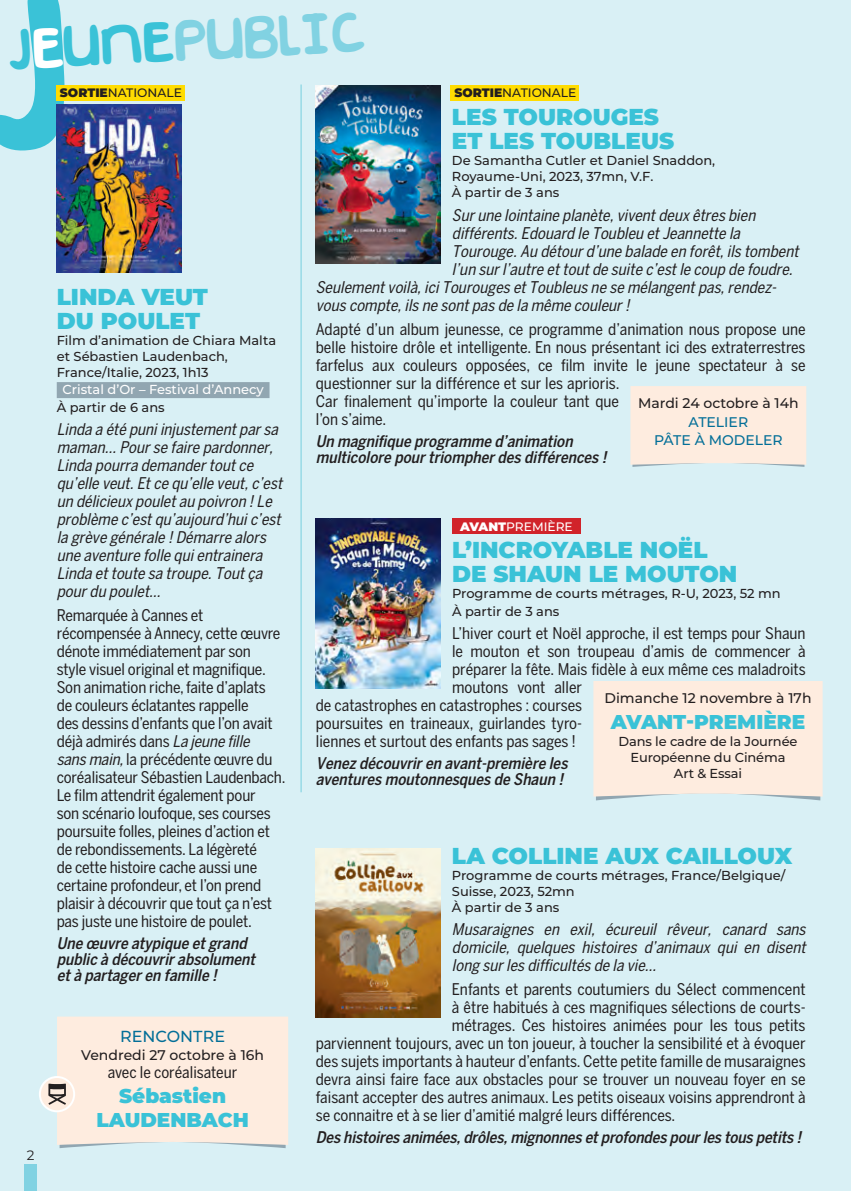
<style>
.page{position:relative;width:851px;height:1191px;background:#fff}
.page>*{position:absolute;margin:0;border:0;box-sizing:border-box;transform-origin:0 0}
.t1{font:38px "DJB Emphatic";color:#81d2e2}
.t2{font:900 23px/24px "Montserrat";color:#3ac2d7}
.t3{font:900 20px/24px "Montserrat";color:#3ac2d7;text-align:center}
.t4{font:16px/18px "Benton Sans Cond";letter-spacing:-.005em;color:#231f20}
.t5{font:italic 16px/18px "Benton Sans Cond";color:#231f20;text-align:justify}
.t6{font:italic 500 16px/16px "Benton Sans Cond";color:#231f20}
.t7{font:500 16px "Montserrat";color:#036f98}
.t8{font:500 14px "Montserrat";color:#231f20}
.t9{font:500 14px/18px "Montserrat";color:#036f98;text-align:center}
.t10{font:13.6px "Montserrat";color:#231f20}
.t11{font:500 13px/16px "Montserrat";color:#231f20}
.t12{font:500 13px "Montserrat";color:#fff}
.t13{font:500 12.2px "Montserrat";color:#231f20}
.t14{font:500 12.2px "Montserrat";color:#fff}
.s1{color:#3ac2d7}
.s2{color:#fff}
.s3{font-weight:900}
.s4{font-style:italic}
</style>
<div class="page">
<div style="left:0;top:0;width:850px;height:1191px;background:#d9f0f5"></div>
<div style="left:40px;top:1077px;width:34px;height:34px;background:#feecdf;border-radius:50%"></div>
<div style="left:39px;top:1076px;width:36px;height:36px;border:2px solid #fff;border-radius:50%"></div>
<svg style="left:48px;top:1016px;width:240px;height:132px;background:#f9eade"></svg>
<img style="left:316px;top:848px;width:124px;height:169px">
<hr style="left:300px;top:84px;width:1px;height:708px;background:#77cfdf">
<div style="left:450px;top:85px;width:128px;height:15px;background:#ffdc01"></div>
<div style="left:57px;top:85px;width:128px;height:15px;background:#ffdc01"></div>
<div style="left:57px;top:382px;width:212px;height:16px;background:#91a6b1"></div>
<img style="left:57px;top:105px;width:124px;height:168px">
<img style="left:316px;top:85px;width:124px;height:178px">
<div style="left:25px;top:1164px;width:12px;height:27px;background:#81d2e2"></div>
<div style="left:630px;top:386px;width:176px;height:81px;background:#feecdf"></div>
<div style="left:452px;top:519px;width:128px;height:15px;background:#d1232a"></div>
<img style="left:316px;top:518px;width:124px;height:170px">
<div style="left:593px;top:681px;width:229px;height:119px;background:#feecdf"></div>
<svg style="left:0;top:0;width:65px;height:152px"></svg>
<h1 class="t1" style="left:8px;top:35px;width:358px;rotate:-3deg"><span class="s1">J</span><span class="s2">E</span><span class="s1">UNE</span>PUBLIC</h1>
<p class="t13" style="left:60px;top:84px;width:123px"><span class="s3">SORTIE</span>NATIONALE</p>
<p class="t10" style="left:27px;top:1145px;width:9px">2</p>
<h2 class="t2" style="left:57px;top:283px;width:152px">LINDA VEUT<br>DU POULET</h2>
<p class="t11" style="left:57px;top:331px;width:221px">Film d’animation de Chiara Malta et Sébastien Laudenbach,<br>France/Italie, 2023, 1h13</p>
<p class="t12" style="left:62px;top:380px;width:203px">Cristal d’Or – Festival d’Annecy</p>
<p class="t11" style="left:57px;top:398px;width:109px">À partir de 6 ans</p>
<p class="t5" style="left:57px;top:420px;width:227px;text-align:left">Linda a été puni injustement par sa maman… Pour se faire pardonner,<br>Linda pourra demander tout ce qu’elle veut. Et ce qu’elle veut, c’est un délicieux poulet au poivron ! Le problème c’est qu’aujourd’hui c’est la grève générale ! Démarre alors une aventure folle qui entrainera<br>Linda et toute sa troupe. Tout ça pour du poulet…</p>
<p class="t4" style="left:57px;top:606px;width:230px">Remarquée à Cannes et récompensée à Annecy, cette œuvre dénote immédiatement par son<br>style visuel original et magnifique.<br>Son animation riche, faite d’aplats<br>de couleurs éclatantes rappelle<br>des dessins d’enfants que l’on avait déjà admirés dans <span class="s4">La jeune fille<br>sans main,</span> la précédente œuvre du coréalisateur Sébastien Laudenbach.<br>Le film attendrit également pour<br>son scénario loufoque, ses courses poursuite folles, pleines d’action et de rebondissements. La légèreté<br>de cette histoire cache aussi une certaine profondeur, et l’on prend plaisir à découvrir que tout ça n’est pas juste une histoire de poulet.</p>
<p class="t6" style="left:57px;top:935px;width:200px">Une œuvre atypique et grand public à découvrir absolument et à partager en famille !</p>
<p class="t7" style="left:120px;top:1025px;width:106px">RENCONTRE</p>
<p class="t8" style="left:81px;top:1045px;width:184px">Vendredi 27 octobre à 16h</p>
<p class="t4" style="left:108px;top:1062px;width:131px">avec le coréalisateur</p>
<p class="t3" style="left:96px;top:1083px;width:154px">Sébastien<br>LAUDENBACH</p>
<p class="t13" style="left:454px;top:84px;width:123px"><span class="s3">SORTIE</span>NATIONALE</p>
<h2 class="t2" style="left:452px;top:104px;width:224px">LES TOUROUGES<br>ET LES TOUBLEUS</h2>
<p class="t11" style="left:452px;top:152px;width:265px">De Samantha Cutler et Daniel Snaddon,<br>Royaume-Uni, 2023, 37mn, V.F.<br>À partir de 3 ans</p>
<p class="t5" style="left:452px;top:206px;width:305px">Sur une lointaine planète, vivent deux êtres bien</p>
<p class="t5" style="left:452px;top:224px;width:289px">différents. Edouard le Toubleu et Jeannette la</p>
<p class="t5" style="left:452px;top:242px;width:348px">Tourouge. Au détour d’une balade en forêt, ils tombent</p>
<p class="t5" style="left:452px;top:260px;width:342px">l’un sur l’autre et tout de suite c’est le coup de foudre.</p>
<p class="t5" style="left:316px;top:278px;width:462px">Seulement voilà, ici Tourouges et Toubleus ne se mélangent pas, rendez-</p>
<p class="t5" style="left:316px;top:296px;width:315px">vous compte, ils ne sont pas de la même couleur !</p>
<p class="t4" style="left:316px;top:320px;width:491px">Adapté d’un album jeunesse, ce programme d’animation nous propose une belle histoire drôle et intelligente. En nous présentant ici des extraterrestres farfelus aux couleurs opposées, ce film invite le jeune spectateur à se questionner sur la différence et sur les aprioris.<br>Car finalement qu’importe la couleur tant que<br>l’on s’aime.</p>
<p class="t6" style="left:316px;top:432px;width:292px">Un magnifique programme d’animation multicolore pour triompher des différences !</p>
<p class="t8" style="left:638px;top:393px;width:162px">Mardi 24 octobre à 14h</p>
<p class="t9" style="left:654px;top:413px;width:130px">ATELIER<br>PÂTE À MODELER</p>
<p class="t14" style="left:460px;top:518px;width:114px"><span class="s3">AVANT</span>PREMIÈRE</p>
<h2 class="t2" style="left:452px;top:536px;width:287px">L’INCROYABLE NOËL<br>DE SHAUN LE MOUTON</h2>
<p class="t11" style="left:452px;top:583px;width:330px;line-height:18px">Programme de courts métrages, R-U, 2023, 52 mn<br>À partir de 3 ans</p>
<p class="t4" style="left:452px;top:624px;width:355px">L’hiver court et Noël approche, il est temps pour Shaun</p>
<p class="t4" style="left:452px;top:642px;width:355px">le mouton et son troupeau d’amis de commencer à</p>
<p class="t4" style="left:452px;top:660px;width:355px">préparer la fête. Mais fidèle à eux même ces maladroits</p>
<p class="t4" style="left:452px;top:678px;width:131px">moutons vont aller</p>
<p class="t4" style="left:316px;top:696px;width:268px">de catastrophes en catastrophes : courses</p>
<p class="t4" style="left:316px;top:714px;width:268px">poursuites en traineaux, guirlandes tyro-</p>
<p class="t4" style="left:316px;top:732px;width:262px">liennes et surtout des enfants pas sages !</p>
<p class="t6" style="left:316px;top:755px;width:253px">Venez découvrir en avant-première les aventures moutonnesques de Shaun !</p>
<p class="t8" style="left:604px;top:688px;width:208px">Dimanche 12 novembre à 17h</p>
<p class="t3" style="left:610px;top:708px;width:196px">AVANT-PREMIÈRE</p>
<p class="t11" style="left:618px;top:733px;width:180px;text-align:center">Dans le cadre de la Journée<br>Européenne du Cinéma<br>Art &amp; Essai</p>
<h2 class="t2" style="left:452px;top:842px;width:342px">LA COLLINE AUX CAILLOUX</h2>
<p class="t11" style="left:452px;top:866px;width:335px">Programme de courts métrages, France/Belgique/<br>Suisse, 2023, 52mn<br>À partir de 3 ans</p>
<p class="t5" style="left:452px;top:920px;width:355px">Musaraignes en exil, écureuil rêveur, canard sans domicile, quelques histoires d’animaux qui en disent long sur les difficultés de la vie…</p>
<p class="t4" style="left:452px;top:980px;width:355px">Enfants et parents coutumiers du Sélect commencent</p>
<p class="t4" style="left:452px;top:998px;width:355px">à être habitués à ces magnifiques sélections de courts-</p>
<p class="t4" style="left:452px;top:1016px;width:355px">métrages. Ces histoires animées pour les tous petits</p>
<p class="t4" style="left:316px;top:1034px;width:491px">parviennent toujours, avec un ton joueur, à toucher la sensibilité et à évoquer</p>
<p class="t4" style="left:316px;top:1052px;width:491px">des sujets importants à hauteur d’enfants. Cette petite famille de musaraignes</p>
<p class="t4" style="left:316px;top:1070px;width:491px">devra ainsi faire face aux obstacles pour se trouver un nouveau foyer en se</p>
<p class="t4" style="left:316px;top:1088px;width:491px">faisant accepter des autres animaux. Les petits oiseaux voisins apprendront à</p>
<p class="t4" style="left:316px;top:1106px;width:361px">se connaitre et à se lier d’amitié malgré leurs différences.</p>
<p class="t6" style="left:316px;top:1129px;width:486px">Des histoires animées, drôles, mignonnes et profondes pour les tous petits !</p>
</div>
